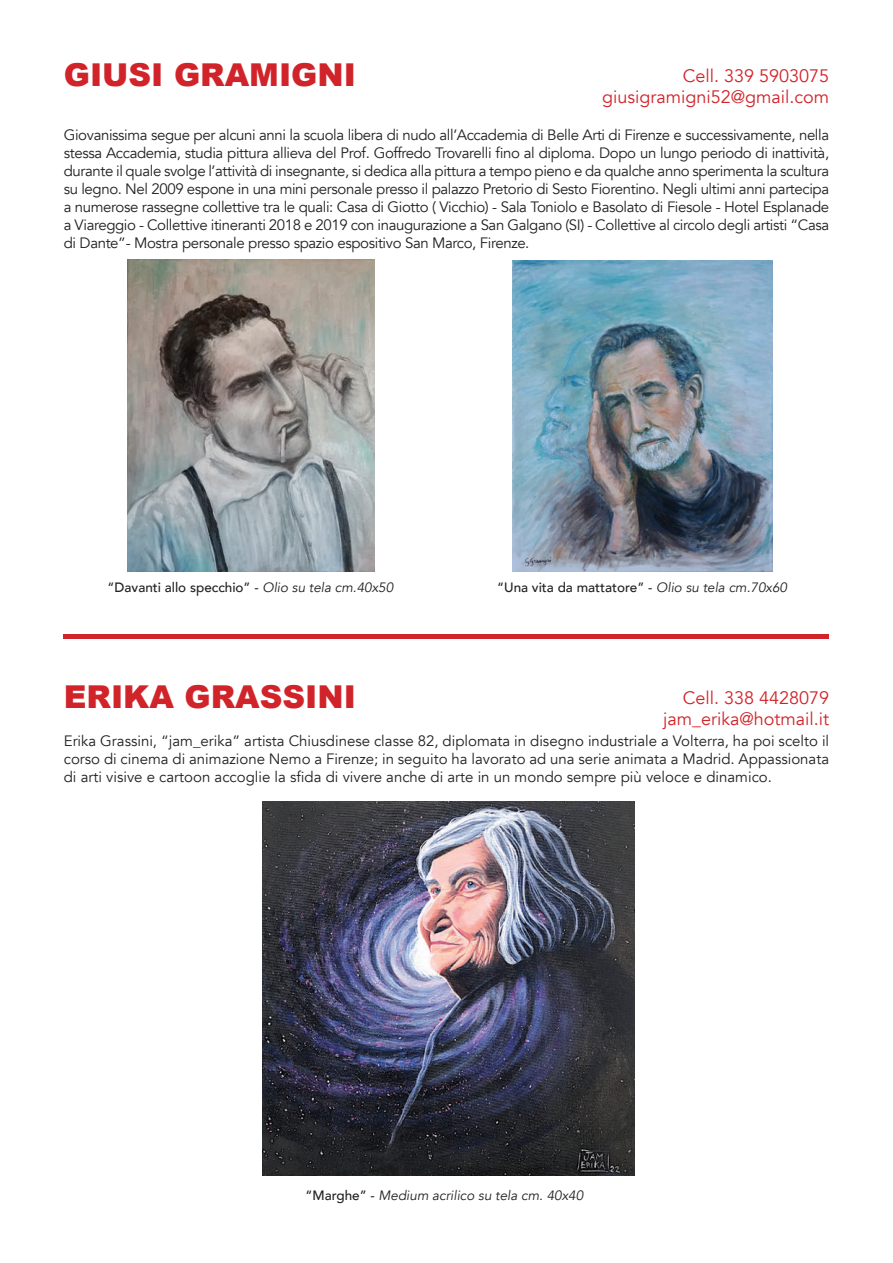
<style>
.page{position:relative;width:893px;height:1263px;background:#fff}
.page>*{position:absolute;margin:0;border:0;box-sizing:border-box;transform-origin:0 0}
.t1{font:900 31.5px "Arial";color:#d1232a}
.t2{font:18px/21.6px "Avenir";color:#d1232a;text-align:right}
.t3{font:15px/18px "Avenir";letter-spacing:-.02em;color:#231f20;text-align:justify}
.t4{font:500 13.5px "Avenir";color:#231f20}
.t5{font:italic 13.5px "Avenir";color:#231f20}
.s1{font-weight:400;font-style:italic}
.s2{font-weight:500;font-style:normal}
</style>
<div class="page">
<div style="left:64px;top:634px;width:765px;height:5px;background:#d1232a"></div>
<img style="left:512px;top:260px;width:260px;height:312px">
<img style="left:127px;top:259px;width:247px;height:313px">
<img style="left:263px;top:801px;width:372px;height:375px">
<h1 class="t1" style="left:64px;top:52px;width:294px">GIUSI GRAMIGNI</h1>
<p class="t2" style="left:602px;top:65px;width:229px">Cell. 339 5903075 giusigramigni52@gmail.com</p>
<p class="t3" style="left:64px;top:127px;width:767px">Giovanissima segue per alcuni anni la scuola libera di nudo all’Accademia di Belle Arti di Firenze e successivamente, nella stessa Accademia, studia pittura allieva del Prof. Goffredo Trovarelli fino al diploma. Dopo un lungo periodo di inattività, durante il quale svolge l’attività di insegnante, si dedica alla pittura a tempo pieno e da qualche anno sperimenta la scultura su legno. Nel 2009 espone in una mini personale presso il palazzo Pretorio di Sesto Fiorentino. Negli ultimi anni partecipa a numerose rassegne collettive tra le quali: Casa di Giotto ( Vicchio) - Sala Toniolo e Basolato di Fiesole - Hotel Esplanade a Viareggio - Collettive itineranti 2018 e 2019 con inaugurazione a San Galgano (SI) - Collettive al circolo degli artisti “Casa di Dante”- Mostra personale presso spazio espositivo San Marco, Firenze.</p>
<p class="t4" style="left:108px;top:575px;width:287px">“Davanti allo specchio” - <span class="s1">Olio su tela cm.40x50</span></p>
<p class="t4" style="left:497px;top:575px;width:291px">“Una vita da mattatore” - <span class="s1">Olio su tela cm.70x60</span></p>
<h1 class="t1" style="left:64px;top:674px;width:294px">ERIKA GRASSINI</h1>
<p class="t3" style="left:64px;top:732px;width:767px">Erika Grassini, “jam_erika” artista Chiusdinese classe 82, diplomata in disegno industriale a Volterra, ha poi scelto il corso di cinema di animazione Nemo a Firenze; in seguito ha lavorato ad una serie animata a Madrid. Appassionata di arti visive e cartoon accoglie la sfida di vivere anche di arte in un mondo sempre più veloce e dinamico.</p>
<p class="t2" style="left:663px;top:687px;width:167px">Cell. 338 4428079 jam_erika@hotmail.it</p>
<p class="t5" style="left:305px;top:1187px;width:279px"><span class="s2">“Marghe” -</span> Medium acrilico su tela cm. 40x40</p>
</div>
